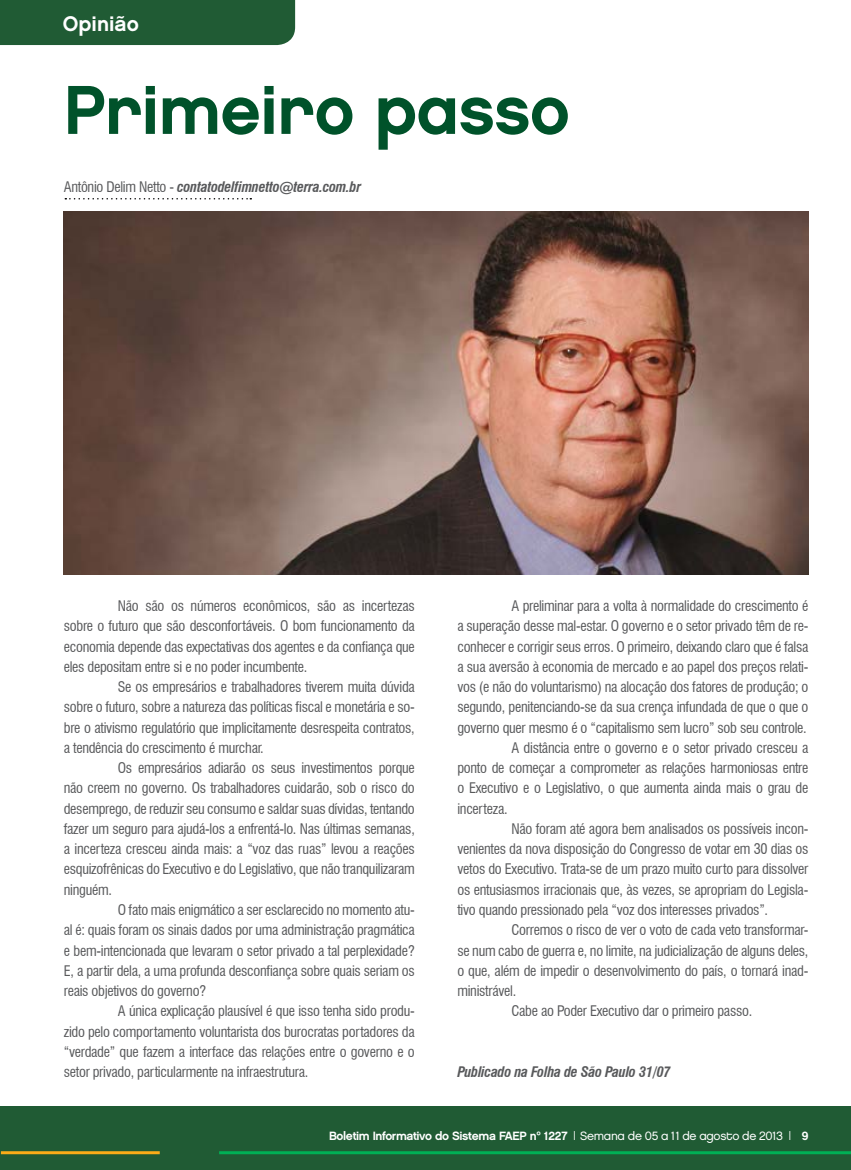
<style>
.page{position:relative;width:851px;height:1170px;background:#fff}
.page>*{position:absolute;margin:0;border:0;box-sizing:border-box;transform-origin:0 0}
.t1{font:69px "Chalet New York Nineteen Eighty";letter-spacing:-.01em;color:#00522a}
.t2{font:21px "Chalet New York Nineteen Sixty";color:#fff}
.t3{font:condensed 14.25px/20.2px "Swiss 721 BT";letter-spacing:-.02em;color:#58595b;text-align:justify}
.t4{font:italic 700 condensed 14.25px "Swiss 721 BT";letter-spacing:-.02em;color:#58595b}
.t5{font:12px "Chalet New York Nineteen Sixty";letter-spacing:-.03em;color:#fff}
.s1{font-weight:400;font-style:normal}
.s2{font-family:"Chalet London Nineteen Eighty"}
</style>
<div class="page">
<div style="left:0;top:1106px;width:850px;height:63px;background:#205b34"></div>
<hr style="left:1px;top:1151px;width:159px;height:3px;background:#fbac18">
<hr style="left:219px;top:1151px;width:631px;height:3px;background:#00b055">
<div style="left:0;top:0;width:295px;height:45px;background:#205b34"></div>
<svg style="left:65px;top:198px;width:186px;height:1px"></svg>
<img style="left:64px;top:211px;width:744px;height:363px">
<h2 class="t2" style="left:63px;top:10px;width:77px">Opinião</h2>
<h1 class="t1" style="left:64px;top:68px;width:507px">Primeiro passo</h1>
<p class="t4" style="left:64px;top:178px;width:299px"><span class="s1">Antônio Delim Netto -</span> contatodelfimnetto@terra.com.br</p>
<p class="t3" style="left:64px;top:595px;width:352px;text-indent:54px">Não são os números econômicos, são as incertezas sobre o futuro que são desconfortáveis. O bom funcionamento da economia depende das expectativas dos agentes e da confiança que eles depositam entre si e no poder incumbente.</p>
<p class="t3" style="left:64px;top:676px;width:352px;text-indent:54px">Se os empresários e trabalhadores tiverem muita dúvida sobre o futuro, sobre a natureza das políticas fiscal e monetária e so&shy;bre o ativismo regulatório que implicitamente desrespeita contratos, a tendência do crescimento é murchar.</p>
<p class="t3" style="left:64px;top:757px;width:352px;text-indent:54px">Os empresários adiarão os seus investimentos porque não creem no governo. Os trabalhadores cuidarão, sob o risco do desemprego, de reduzir seu consumo e saldar suas dívidas, tentando fazer um seguro para ajudá-los a enfrentá-lo. Nas últimas semanas, a incerteza cresceu ainda mais: a “voz das ruas” levou a reações esquizofrênicas do Executivo e do Legislativo, que não tranquilizaram ninguém.</p>
<p class="t3" style="left:64px;top:899px;width:352px;text-indent:54px">O fato mais enigmático a ser esclarecido no momento atu&shy;al é: quais foram os sinais dados por uma administração pragmática e bem-intencionada que levaram o setor privado a tal perplexidade?<br>E, a partir dela, a uma profunda desconfiança sobre quais seriam os reais objetivos do governo?</p>
<p class="t3" style="left:64px;top:1000px;width:352px;text-indent:54px">A única explicação plausível é que isso tenha sido produ&shy;zido pelo comportamento voluntarista dos burocratas portadores da “verdade” que fazem a interface das relações entre o governo e o setor privado, particularmente na infraestrutura.</p>
<p class="t3" style="left:511px;top:595px;width:298px">A preliminar para a volta à normalidade do crescimento é</p>
<p class="t3" style="left:457px;top:616px;width:352px">a superação desse mal-estar. O governo e o setor privado têm de re-</p>
<p class="t3" style="left:457px;top:636px;width:352px">conhecer e corrigir seus erros. O primeiro, deixando claro que é falsa</p>
<p class="t3" style="left:457px;top:656px;width:352px">a sua aversão à economia de mercado e ao papel dos preços relati-</p>
<p class="t3" style="left:457px;top:676px;width:352px">vos (e não do voluntarismo) na alocação dos fatores de produção; o</p>
<p class="t3" style="left:457px;top:697px;width:352px">segundo, penitenciando-se da sua crença infundada de que o que o</p>
<p class="t3" style="left:457px;top:717px;width:351px">governo quer mesmo é o “capitalismo sem lucro” sob seu controle.</p>
<p class="t3" style="left:511px;top:737px;width:298px">A distância entre o governo e o setor privado cresceu a</p>
<p class="t3" style="left:457px;top:757px;width:352px">ponto de começar a comprometer as relações harmoniosas entre</p>
<p class="t3" style="left:457px;top:778px;width:352px">o Executivo e o Legislativo, o que aumenta ainda mais o grau de</p>
<p class="t3" style="left:457px;top:798px;width:52px">incerteza.</p>
<p class="t3" style="left:511px;top:818px;width:298px">Não foram até agora bem analisados os possíveis incon-</p>
<p class="t3" style="left:457px;top:838px;width:352px">venientes da nova disposição do Congresso de votar em 30 dias os</p>
<p class="t3" style="left:457px;top:859px;width:352px">vetos do Executivo. Trata-se de um prazo muito curto para dissolver</p>
<p class="t3" style="left:457px;top:879px;width:352px">os entusiasmos irracionais que, às vezes, se apropriam do Legisla-</p>
<p class="t3" style="left:457px;top:899px;width:312px">tivo quando pressionado pela “voz dos interesses privados”.</p>
<p class="t3" style="left:511px;top:919px;width:298px">Corremos o risco de ver o voto de cada veto transformar-</p>
<p class="t3" style="left:457px;top:940px;width:352px">se num cabo de guerra e, no limite, na judicialização de alguns deles,</p>
<p class="t3" style="left:457px;top:960px;width:352px">o que, além de impedir o desenvolvimento do país, o tornará inad-</p>
<p class="t3" style="left:457px;top:980px;width:60px">ministrável.</p>
<p class="t3" style="left:511px;top:1000px;width:242px">Cabe ao Poder Executivo dar o primeiro passo.</p>
<p class="t4" style="left:457px;top:1063px;width:215px">Publicado na Folha de São Paulo 31/07</p>
<p class="t5" style="left:329px;top:1128px;width:480px">Boletim Informativo do Sistema FAEP nº 1227 | <span class="s2">Semana de 05 a 11 de agosto de 2013</span> | 9</p>
</div>
